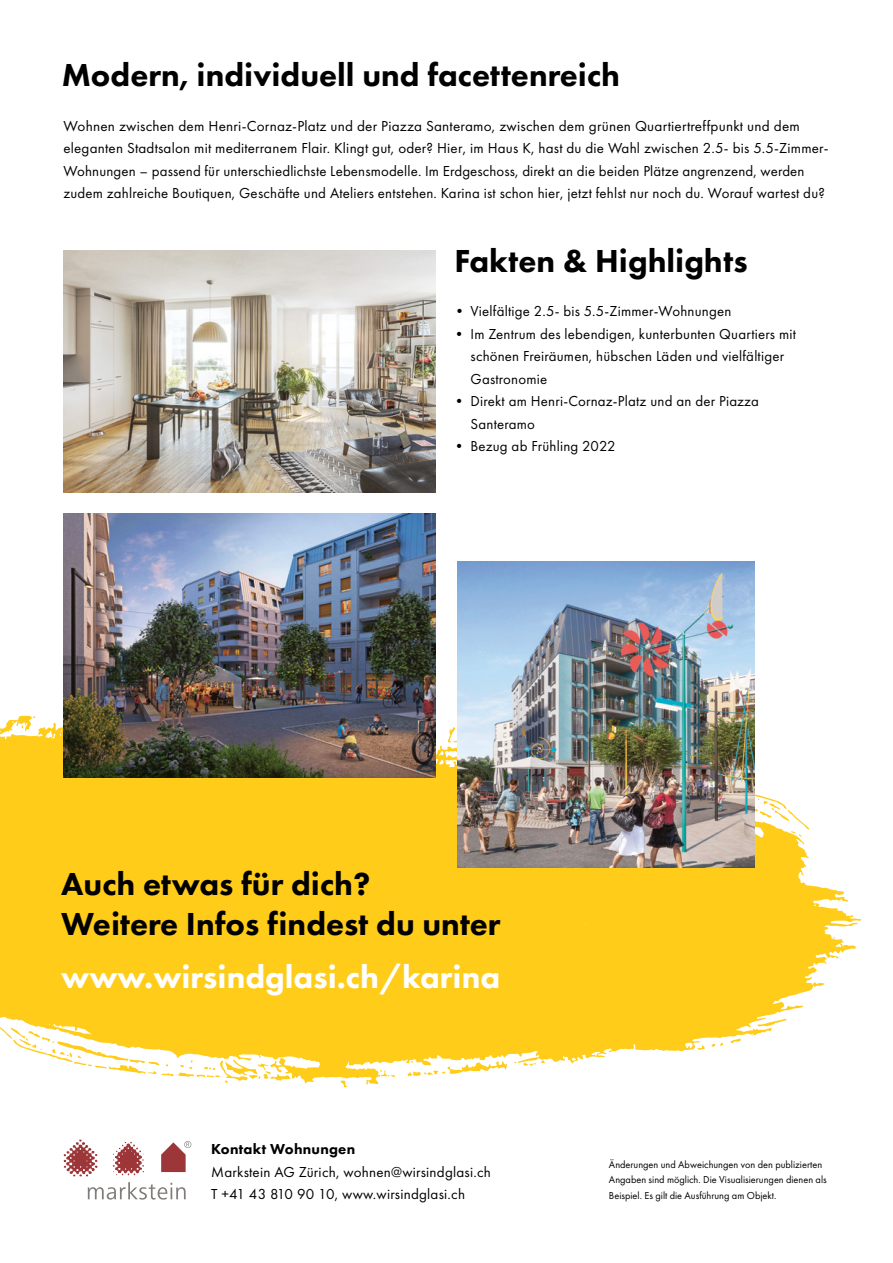
<style>
.page{position:relative;width:893px;height:1263px;background:#fff}
.page>*{position:absolute;margin:0;border:0;box-sizing:border-box;transform-origin:0 0}
.t1{font:800 33px/39.6px "Futura PT";color:#000}
.t2{font:800 33px "Futura PT";color:#fff}
.Grundschrift{font:15px/22.5px "Futura PT";letter-spacing:.015em;color:#000}
.Grundschrift-2{font:800 15px "Futura PT";letter-spacing:.015em;color:#000}
.Grundschrift-3{font:10.5px/15.8px "Futura PT";color:#000}
</style>
<div class="page">
<svg style="left:0;top:711px;width:861px;height:373px;fill:#ffcc19"></svg>
<svg style="left:341px;top:1080px;width:6px;height:7px"></svg>
<svg style="left:407px;top:1061px;width:100px;height:16px"></svg>
<svg style="left:730px;top:1038px;width:11px;height:5px"></svg>
<svg style="left:757px;top:1019px;width:30px;height:8px"></svg>
<svg style="left:711px;top:1042px;width:12px;height:5px"></svg>
<svg style="left:697px;top:1045px;width:8px;height:5px"></svg>
<svg style="left:0;top:1019px;width:290px;height:65px"></svg>
<svg style="left:380px;top:1070px;width:15px;height:7px"></svg>
<svg style="left:523px;top:1060px;width:22px;height:6px"></svg>
<svg style="left:448px;top:727px;width:9px;height:42px"></svg>
<svg style="left:755px;top:780px;width:54px;height:57px"></svg>
<svg style="left:0;top:715px;width:35px;height:20px"></svg>
<img style="left:64px;top:250px;width:372px;height:242px">
<img style="left:64px;top:514px;width:372px;height:263px">
<img style="left:457px;top:561px;width:298px;height:307px">
<svg style="left:88px;top:1182px;width:98px;height:17px"></svg>
<svg style="left:161px;top:1141px;width:30px;height:31px"></svg>
<svg style="left:64px;top:1139px;width:33px;height:37px"></svg>
<svg style="left:113px;top:1142px;width:31px;height:33px"></svg>
<p class="t1" style="left:62px;top:55px;width:560px">Modern, individuell und facettenreich</p>
<p class="Grundschrift" style="left:63px;top:115px;width:767px">Wohnen zwischen dem Henri-Cornaz-Platz und der Piazza Santeramo, zwischen dem grünen Quartiertreffpunkt und dem eleganten Stadtsalon mit mediterranem Flair. Klingt gut, oder? Hier, im Haus K, hast du die Wahl zwischen 2.5- bis 5.5-Zimmer-Wohnungen – passend für unterschiedlichste Lebensmodelle. Im Erdgeschoss, direkt an die beiden Plätze angrenzend, werden zudem zahlreiche Boutiquen, Geschäfte und Ateliers entstehen. Karina ist schon hier, jetzt fehlst nur noch du. Worauf wartest du?</p>
<p class="t1" style="left:455px;top:241px;width:295px">Fakten &amp; Highlights</p>
<p class="Grundschrift" style="left:452px;top:300px;width:281px">• Vielfältige 2.5- bis 5.5-Zimmer-Wohnungen</p>
<p class="Grundschrift" style="left:471px;top:323px;width:327px;text-indent:-19px">• Im Zentrum des lebendigen, kunterbunten Quartiers mit schönen Freiräumen, hübschen Läden und vielfältiger<br>Gastronomie</p>
<p class="Grundschrift" style="left:471px;top:390px;width:290px;text-indent:-19px">• Direkt am Henri-Cornaz-Platz und an der Piazza<br>Santeramo</p>
<p class="Grundschrift" style="left:452px;top:435px;width:165px">• Bezug ab Frühling 2022</p>
<p class="t1" style="left:61px;top:864px;width:441px">Auch etwas für dich?<br>Weitere Infos findest du unter</p>
<p class="t2" style="left:61px;top:956px;width:440px">www.wirsindglasi.ch/karina</p>
<p class="Grundschrift-2" style="left:211px;top:1140px;width:146px">Kontakt Wohnungen</p>
<p class="Grundschrift" style="left:211px;top:1160px;width:281px">Markstein AG Zürich, wohnen@wirsindglasi.ch</p>
<p class="Grundschrift" style="left:211px;top:1183px;width:255px">T +41 43 810 90 10, www.wirsindglasi.ch</p>
<p class="Grundschrift-3" style="left:609px;top:1156px;width:219px">Änderungen und Abweichungen von den publizierten<br>Angaben sind möglich. Die Visualisierungen dienen als<br>Beispiel. Es gilt die Ausführung am Objekt.</p>
</div>
